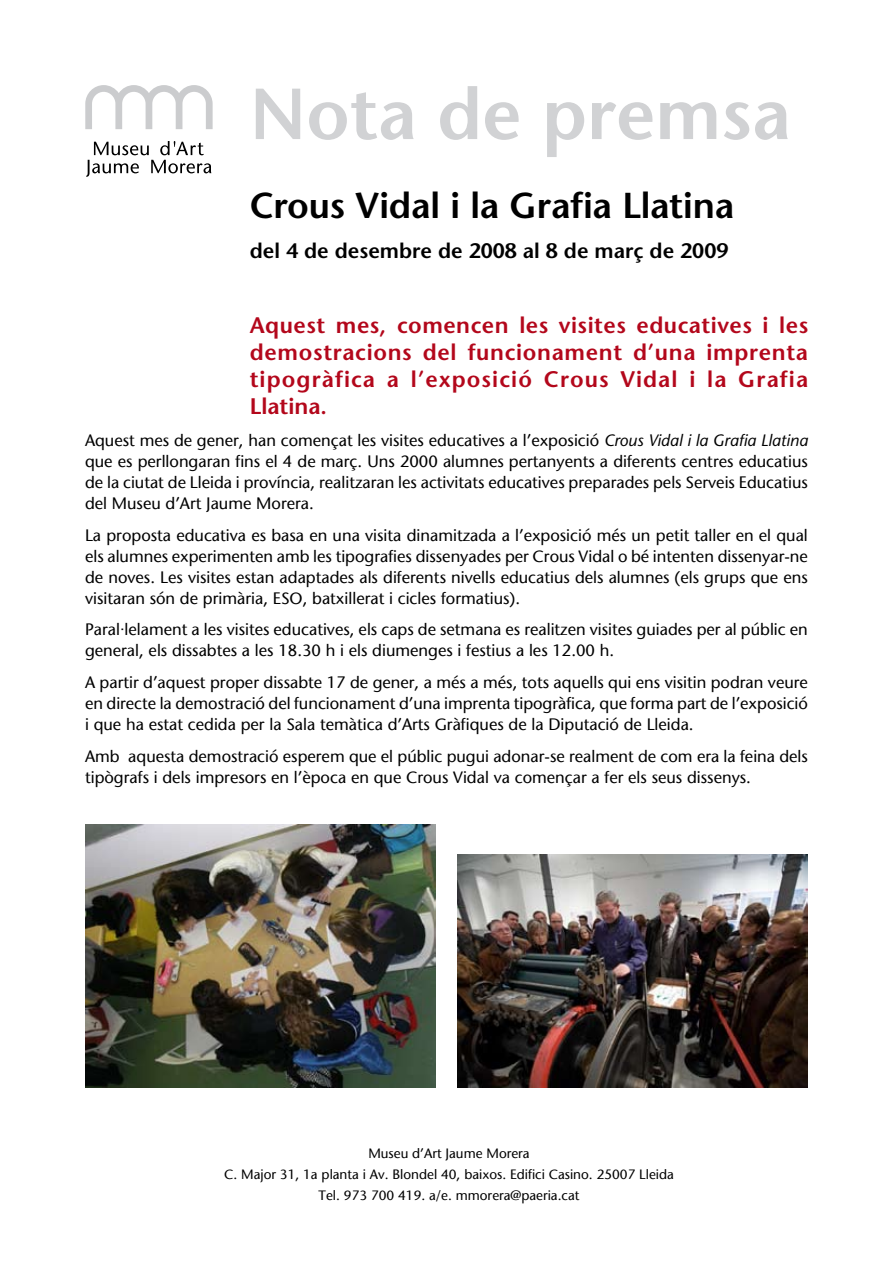
<style>
.page{position:relative;width:893px;height:1263px;background:#fff}
.page>*{position:absolute;margin:0;border:0;box-sizing:border-box;transform-origin:0 0}
.t1{font:600 72px "Stone Sans";color:#d1d2d4}
.t2{font:600 36px "Stone Sans";letter-spacing:-.005em;color:#000}
.t3{font:600 22.5px/27px "Stone Sans";letter-spacing:.05em;color:#b3071b;text-align:justify}
.t4{font:600 21px "Stone Sans";color:#000}
.t5{font:16.5px/21px "Stone Sans";color:#000;text-align:justify}
.t6{font:13.5px/21px "Stone Sans";color:#000;text-align:center}
.s1{font-style:italic}
.s2{font-family:"Arial"}
</style>
<div class="page">
<svg style="left:86px;top:141px;width:125px;height:36px"></svg>
<svg style="left:85px;top:85px;width:128px;height:44px"></svg>
<div style="left:320px;top:409px;width:7px;height:6px;border:3px solid #fff;border-radius:50%"></div>
<img style="left:85px;top:824px;width:351px;height:263px">
<img style="left:457px;top:854px;width:351px;height:234px">
<h1 class="t1" style="left:250px;top:71px;width:542px">Nota de premsa</h1>
<h2 class="t2" style="left:250px;top:184px;width:486px">Crous Vidal i la Grafia Llatina</h2>
<p class="t4" style="left:250px;top:238px;width:480px">del 4 de desembre de 2008 al 8 de març de 2009</p>
<h3 class="t3" style="left:250px;top:311px;width:560px">Aquest mes, comencen les visites educatives i les demostracions del funcionament d’una imprenta tipogràfica a l’exposició Crous Vidal i la Grafia Llatina.</h3>
<p class="t5" style="left:85px;top:430px;width:724px">Aquest mes de gener, han començat les visites educatives a l’exposició <span class="s1">Crous Vidal i la Grafia Llatina </span>que es perllongaran fins el 4 de març. Uns 2000 alumnes pertanyents a diferents centres educatius de la ciutat de Lleida i província, realitzaran les activitats educatives preparades pels Serveis Educatius del Museu d’Art Jaume Morera.</p>
<p class="t5" style="left:85px;top:524px;width:724px">La proposta educativa es basa en una visita dinamitzada a l’exposició més un petit taller en el qual els alumnes experimenten amb les tipografies dissenyades per Crous Vidal o bé intenten dissenyar-ne de noves. Les visites estan adaptades als diferents nivells educatius dels alumnes (els grups que ens visitaran són de primària, ESO, batxillerat i cicles formatius).</p>
<p class="t5" style="left:85px;top:619px;width:724px">Paral<span class="s2">·</span>lelament a les visites educatives, els caps de setmana es realitzen visites guiades per al públic en general, els dissabtes a les 18.30 h i els diumenges i festius a les 12.00 h.</p>
<p class="t5" style="left:85px;top:672px;width:724px">A partir d’aquest proper dissabte 17 de gener, a més a més, tots aquells qui ens visitin podran veure en directe la demostració del funcionament d’una imprenta tipogràfica, que forma part de l’exposició i que ha estat cedida per la Sala temàtica d’Arts Gràfiques de la Diputació de Lleida.</p>
<p class="t5" style="left:85px;top:745px;width:724px">Amb aquesta demostració esperem que el públic pugui adonar-se realment de com era la feina dels tipògrafs i dels impresors en l’època en que Crous Vidal va començar a fer els seus dissenys.</p>
<p class="t6" style="left:224px;top:1143px;width:451px">Museu d’Art Jaume Morera<br>C. Major 31, 1a planta i Av. Blondel 40, baixos. Edifici Casino. 25007 Lleida<br>Tel. 973 700 419. a/e. mmorera@paeria.cat</p>
</div>
